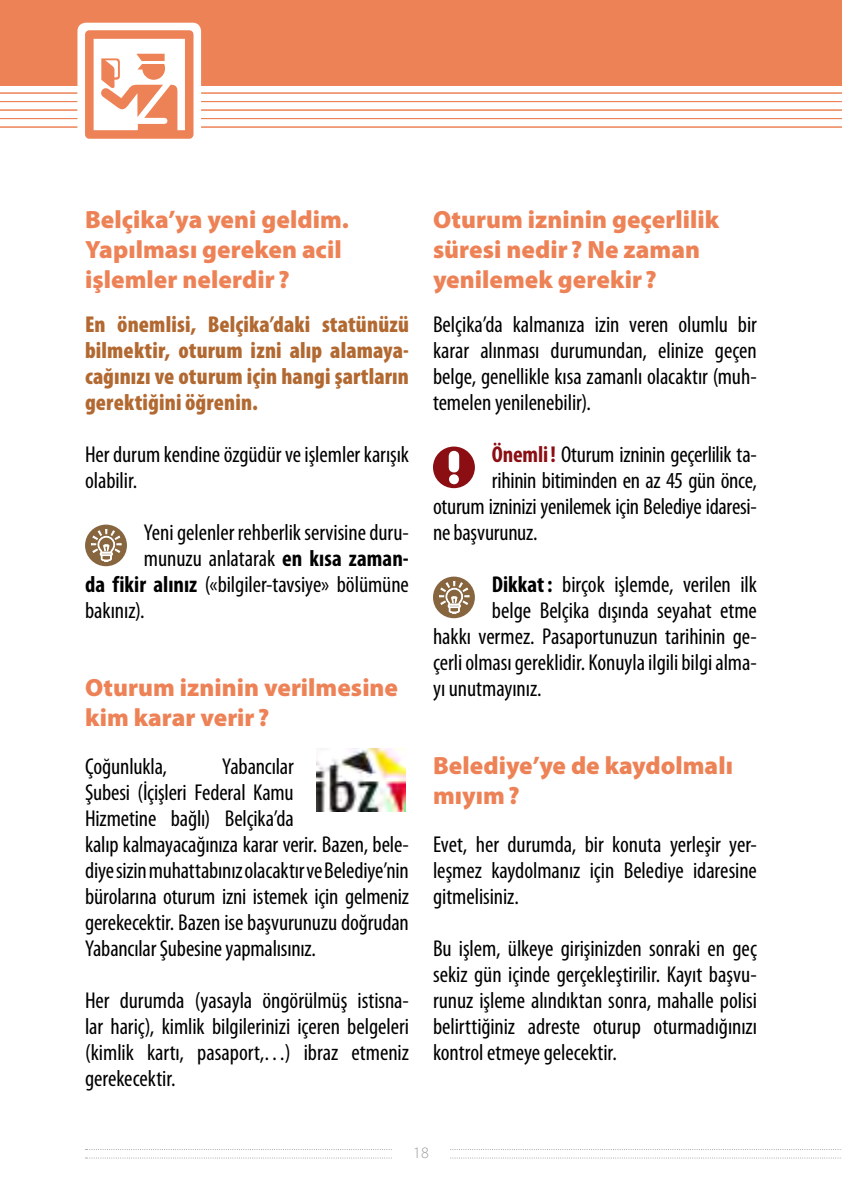
<style>
.page{position:relative;width:842px;height:1191px;background:#fff}
.page>*{position:absolute;margin:0;border:0;box-sizing:border-box;transform-origin:0 0}
.t1{font:900 25px/30px "Myriad Pro";color:#ee8257}
.t2{font:condensed 23px/26px "Myriad Pro";letter-spacing:-.005em;color:#000;text-align:justify}
.t3{font:900 condensed 23px/26px "Myriad Pro";letter-spacing:.01em;color:#b26931;text-align:justify}
.t4{font:300 16px "Myriad Pro";color:#9c9e9f}
.s1{font-weight:700}
.s2{font-weight:700;color:#8b0e13}
</style>
<div class="page">
<svg style="left:86px;top:1149px;width:755px;height:1px"></svg>
<svg style="left:86px;top:1157px;width:755px;height:1px"></svg>
<div style="left:393px;top:1146px;width:56px;height:25px;background:#fff"></div>
<div style="left:85px;top:524px;width:42px;height:42px;background:#87653f;border-radius:50%"></div>
<svg style="left:91px;top:529px;width:31px;height:33px"></svg>
<div style="left:433px;top:576px;width:42px;height:42px;background:#87653f;border-radius:50%"></div>
<svg style="left:439px;top:581px;width:31px;height:33px"></svg>
<img style="left:316px;top:748px;width:89px;height:63px">
<hr style="left:0;top:93px;width:842px;height:1px;background:#ee8257">
<hr style="left:0;top:101px;width:842px;height:1px;background:#ee8257">
<hr style="left:0;top:110px;width:842px;height:1px;background:#ee8257">
<hr style="left:0;top:118px;width:842px;height:1px;background:#ee8257">
<hr style="left:0;top:127px;width:842px;height:1px;background:#ee8257">
<div style="left:0;top:0;width:842px;height:85px;background:#ee8257"></div>
<div style="left:77px;top:23px;width:124px;height:123px;background:#fff;border-radius:9px"></div>
<svg style="left:85px;top:30px;width:108px;height:109px"></svg>
<div style="left:433px;top:446px;width:42px;height:42px;background:#8b0e13;border-radius:50%"></div>
<svg style="left:449px;top:451px;width:10px;height:33px"></svg>
<p class="t1" style="left:85px;top:205px;width:265px">Belçika’ya yeni geldim.<br>Yapılması gereken acil işlemler nelerdir ?</p>
<p class="t3" style="left:85px;top:311px;width:325px">En önemlisi, Belçika’daki statünüzü bilmektir, oturum izni alıp alamaya&shy;cağınızı ve oturum için hangi şartların gerektiğini öğrenin.</p>
<p class="t2" style="left:85px;top:441px;width:325px">Her durum kendine özgüdür ve işlemler karışık olabilir.</p>
<p class="t2" style="left:144px;top:519px;width:266px">Yeni gelenler rehberlik servisine duru-</p>
<p class="t2" style="left:144px;top:545px;width:266px">munuzu anlatarak <span class="s1">en kısa zaman-</span></p>
<p class="t2" style="left:85px;top:571px;width:325px"><span class="s1">da fikir alınız</span> («bilgiler-tavsiye» bölümüne</p>
<p class="t2" style="left:85px;top:597px;width:61px">bakınız).</p>
<p class="t1" style="left:85px;top:673px;width:315px">Oturum izninin verilmesine kim karar verir ?</p>
<p class="t2" style="left:85px;top:753px;width:84px">Çoğunlukla,</p>
<p class="t2" style="left:85px;top:753px;width:326px;text-align:left;text-indent:137px">Yabancılar<br>Şubesi (İçişleri Federal Kamu<br>Hizmetine bağlı) Belçika’da<br>kalıp kalmayacağınıza karar verir. Bazen, bele&shy;diye sizin muhattabınız olacaktır ve Belediye’nin bürolarına oturum izni istemek için gelmeniz gerekecektir. Bazen ise başvurunuzu doğrudan Yabancılar Şubesine yapmalısınız.</p>
<p class="t2" style="left:85px;top:987px;width:326px">Her durumda (yasayla öngörülmüş istisna&shy;lar hariç), kimlik bilgilerinizi içeren belgeleri (kimlik kartı, pasaport,…) ibraz etmeniz gerekecektir.</p>
<p class="t1" style="left:433px;top:205px;width:288px">Oturum izninin geçerlilik süresi nedir ? Ne zaman yenilemek gerekir ?</p>
<p class="t2" style="left:433px;top:311px;width:325px">Belçika’da kalmanıza izin veren olumlu bir karar alınması durumundan, elinize geçen belge, genellikle kısa zamanlı olacaktır (muh&shy;temelen yenilenebilir).</p>
<p class="t2" style="left:492px;top:441px;width:267px"><span class="s2">Önemli!</span> Oturum izninin geçerlilik ta-</p>
<p class="t2" style="left:492px;top:467px;width:266px">rihinin bitiminden en az 45 gün önce,</p>
<p class="t2" style="left:433px;top:493px;width:325px">oturum izninizi yenilemek için Belediye idaresi-</p>
<p class="t2" style="left:433px;top:519px;width:106px">ne başvurunuz.</p>
<p class="t2" style="left:492px;top:571px;width:267px"><span class="s1">Dikkat:</span> birçok işlemde, verilen ilk</p>
<p class="t2" style="left:492px;top:597px;width:266px">belge Belçika dışında seyahat etme</p>
<p class="t2" style="left:433px;top:623px;width:325px">hakkı vermez. Pasaportunuzun tarihinin ge-</p>
<p class="t2" style="left:433px;top:649px;width:325px">çerli olması gereklidir. Konuyla ilgili bilgi alma-</p>
<p class="t2" style="left:433px;top:675px;width:110px">yı unutmayınız.</p>
<p class="t1" style="left:433px;top:751px;width:301px">Belediye’ye de kaydolmalı mıyım?</p>
<p class="t2" style="left:433px;top:831px;width:325px">Evet, her durumda, bir konuta yerleşir yer&shy;leşmez kaydolmanız için Belediye idaresine gitmelisiniz.</p>
<p class="t2" style="left:433px;top:935px;width:325px">Bu işlem, ülkeye girişinizden sonraki en geç sekiz gün içinde gerçekleştirilir. Kayıt başvu&shy;runuz işleme alındıktan sonra, mahalle polisi belirttiğiniz adreste oturup oturmadığınızı kontrol etmeye gelecektir.</p>
<p class="t4" style="left:413px;top:1144px;width:17px">18</p>
</div>
